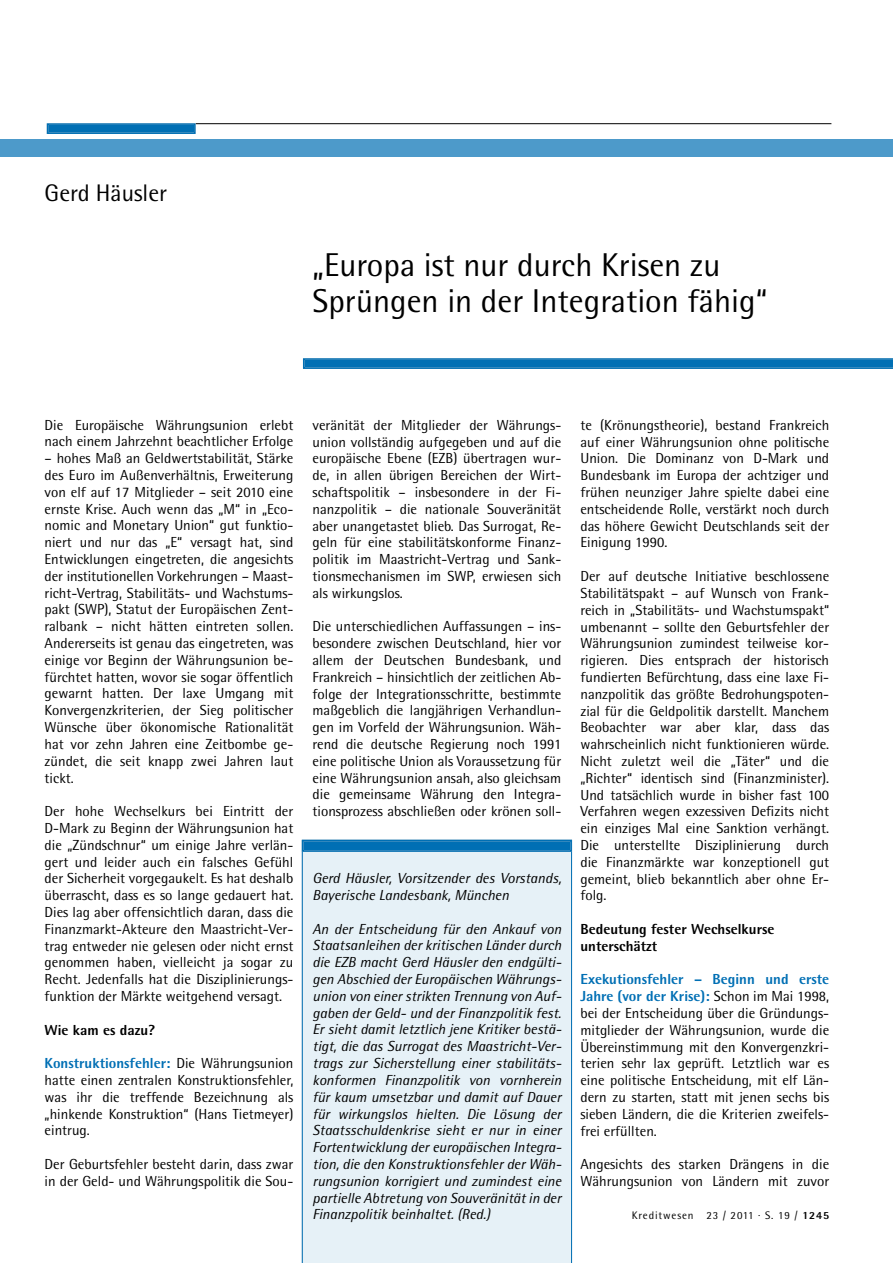
<style>
.page{position:relative;width:893px;height:1263px;background:#fff}
.page>*{position:absolute;margin:0;border:0;box-sizing:border-box;transform-origin:0 0}
.t1{font:33px/36px "Rotis Semi Sans";color:#000}
.t2{font:24px "Rotis Semi Sans";color:#000}
.t3{font:14.55px/16.8px "Rotis Semi Sans";color:#000;text-align:justify}
.t4{font:italic 14.55px/16.8px "Rotis Semi Sans";color:#000}
.t5{font:800 14.55px/16.8px "Rotis Semi Sans";color:#000}
.t6{font:10.95px "Rotis Semi Sans";letter-spacing:.08em;color:#000}
.s1{font-weight:800;color:#006fb4}
.s2{font-weight:800}
</style>
<div class="page">
<hr style="left:196px;top:123px;width:635px;height:1px;background:#000">
<div style="left:48px;top:124px;width:147px;height:9px;background:#006fb4"></div>
<div style="left:47px;top:123px;width:149px;height:11px;border:2px solid #006fb4"></div>
<svg style="left:303px;top:358px;width:590px;height:11px;background:#0f76b6"></svg>
<div style="left:0;top:139px;width:893px;height:17px;background:#4d9aca"></div>
<svg style="left:302px;top:852px;width:270px;height:411px;background:#d3e6f1"></svg>
<div style="left:303px;top:841px;width:268px;height:10px;background:#006fb4"></div>
<div style="left:302px;top:840px;width:270px;height:12px;border:2px solid #006fb4"></div>
<h2 class="t2" style="left:45px;top:179px;width:124px">Gerd Häusler</h2>
<h1 class="t1" style="left:313px;top:246px;width:456px">„Europa ist nur durch Krisen zu<br>Sprüngen in der Integration fähig“</h1>
<p class="t3" style="left:45px;top:416px;width:250px">Die Europäische Währungsunion erlebt nach einem Jahrzehnt beachtlicher Erfolge</p>
<p class="t3" style="left:45px;top:450px;width:250px">– hohes Maß an Geldwertstabilität, Stärke des Euro im Außenverhältnis, Erweiterung von elf auf 17 Mitglieder – seit 2010 eine ernste Krise. Auch wenn das „M“ in „Eco&shy;nomic and Monetary Union“ gut funktio&shy;niert und nur das „E“ versagt hat, sind Entwicklungen eingetreten, die angesichts der institutionellen Vorkehrungen – Maast&shy;richt-Vertrag, Stabilitäts- und Wachstums&shy;pakt (SWP), Statut der Europäischen Zent&shy;ralbank – nicht hätten eintreten sollen.<br>Andererseits ist genau das eingetreten, was einige vor Beginn der Währungsunion be&shy;fürchtet hatten, wovor sie sogar öffentlich gewarnt hatten. Der laxe Umgang mit Konvergenzkriterien, der Sieg politischer Wünsche über ökonomische Rationalität hat vor zehn Jahren eine Zeitbombe ge&shy;zündet, die seit knapp zwei Jahren laut tickt.</p>
<p class="t3" style="left:45px;top:803px;width:250px">Der hohe Wechselkurs bei Eintritt der D-Mark zu Beginn der Währungsunion hat die „Zündschnur“ um einige Jahre verlän&shy;gert und leider auch ein falsches Gefühl der Sicherheit vorgegaukelt. Es hat deshalb überrascht, dass es so lange gedauert hat.<br>Dies lag aber offensichtlich daran, dass die Finanzmarkt-Akteure den Maastricht-Ver&shy;trag entweder nie gelesen oder nicht ernst genommen haben, vielleicht ja sogar zu Recht. Jedenfalls hat die Disziplinierungs&shy;funktion der Märkte weitgehend versagt.</p>
<p class="t5" style="left:45px;top:1021px;width:112px">Wie kam es dazu?</p>
<p class="t3" style="left:45px;top:1055px;width:250px"><span class="s1">Konstruktionsfehler:</span> Die Währungsunion hatte einen zentralen Konstruktionsfehler, was ihr die treffende Bezeichnung als „hinkende Konstruktion“ (Hans Tietmeyer) eintrug.</p>
<p class="t3" style="left:45px;top:1155px;width:250px">Der Geburtsfehler besteht darin, dass zwar in der Geld- und Währungspolitik die Sou-</p>
<p class="t3" style="left:313px;top:416px;width:250px">veränität der Mitglieder der Währungs&shy;union vollständig aufgegeben und auf die europäische Ebene (EZB) übertragen wur&shy;de, in allen übrigen Bereichen der Wirt&shy;schaftspolitik – insbesondere in der Fi&shy;nanzpolitik – die nationale Souveränität aber unangetastet blieb. Das Surrogat, Re&shy;geln für eine stabilitätskonforme Finanz&shy;politik im Maastricht-Vertrag und Sank&shy;tionsmechanismen im SWP, erwiesen sich als wirkungslos.</p>
<p class="t3" style="left:313px;top:618px;width:250px">Die unterschiedlichen Auffassungen – ins&shy;besondere zwischen Deutschland, hier vor allem der Deutschen Bundesbank, und Frankreich – hinsichtlich der zeitlichen Ab&shy;folge der Integrationsschritte, bestimmte maßgeblich die langjährigen Verhandlun&shy;gen im Vorfeld der Währungsunion. Wäh&shy;rend die deutsche Regierung noch 1991 eine politische Union als Voraussetzung für eine Währungsunion ansah, also gleichsam die gemeinsame Währung den Integra&shy;tionsprozess abschließen oder krönen soll-</p>
<p class="t4" style="left:313px;top:870px;width:250px">Gerd Häusler, Vorsitzender des Vorstands,<br>Bayerische Landesbank, München</p>
<p class="t4" style="left:313px;top:920px;width:250px;text-align:justify">An der Entscheidung für den Ankauf von Staatsanleihen der kritischen Länder durch die EZB macht Gerd Häusler den endgülti&shy;gen Abschied der Europäischen Währungs&shy;union von einer strikten Trennung von Auf&shy;gaben der Geld- und der Finanzpolitik fest.<br>Er sieht damit letztlich jene Kritiker bestä&shy;tigt, die das Surrogat des Maastricht-Ver&shy;trags zur Sicherstellung einer stabilitäts&shy;konformen Finanzpolitik von vornherein für kaum umsetzbar und damit auf Dauer für wirkungslos hielten. Die Lösung der Staatsschuldenkrise sieht er nur in einer Fortentwicklung der europäischen Integra&shy;tion, die den Konstruktionsfehler der Wäh&shy;rungsunion korrigiert und zumindest eine partielle Abtretung von Souveränität in der Finanzpolitik beinhaltet. (Red.)</p>
<p class="t3" style="left:580px;top:416px;width:250px">te (Krönungstheorie), bestand Frankreich auf einer Währungsunion ohne politische Union. Die Dominanz von D-Mark und Bundesbank im Europa der achtziger und frühen neunziger Jahre spielte dabei eine entscheidende Rolle, verstärkt noch durch das höhere Gewicht Deutschlands seit der Einigung 1990.</p>
<p class="t3" style="left:580px;top:568px;width:250px">Der auf deutsche Initiative beschlossene Stabilitätspakt – auf Wunsch von Frank&shy;reich in „Stabilitäts- und Wachstumspakt“ umbenannt – sollte den Geburtsfehler der Währungsunion zumindest teilweise kor&shy;rigieren. Dies entsprach der historisch fundierten Befürchtung, dass eine laxe Fi&shy;nanzpolitik das größte Bedrohungspoten&shy;zial für die Geldpolitik darstellt. Manchem Beobachter war aber klar, dass das wahrscheinlich nicht funktionieren würde.<br>Nicht zuletzt weil die „Täter“ und die „Richter“ identisch sind (Finanzminister).<br>Und tatsächlich wurde in bisher fast 100<br>Verfahren wegen exzessiven Defizits nicht ein einziges Mal eine Sanktion verhängt.<br>Die unterstellte Disziplinierung durch die Finanzmärkte war konzeptionell gut gemeint, blieb bekanntlich aber ohne Er&shy;folg.</p>
<p class="t5" style="left:580px;top:920px;width:196px">Bedeutung fester Wechselkurse unterschätzt</p>
<p class="t3" style="left:580px;top:971px;width:250px"><span class="s1">Exekutionsfehler – Beginn und erste Jahre (vor der Krise):</span> Schon im Mai 1998, bei der Entscheidung über die Gründungs&shy;mitglieder der Währungsunion, wurde die Übereinstimmung mit den Konvergenzkri&shy;terien sehr lax geprüft. Letztlich war es eine politische Entscheidung, mit elf Län&shy;dern zu starten, statt mit jenen sechs bis sieben Ländern, die die Kriterien zweifels&shy;frei erfüllten.</p>
<p class="t3" style="left:580px;top:1156px;width:250px">Angesichts des starken Drängens in die<br>Währungsunion von Ländern mit zuvor</p>
<p class="t6" style="left:632px;top:1209px;width:199px">Kreditwesen 23 / 2011 · S. 19 / <span class="s2">1245</span></p>
</div>
